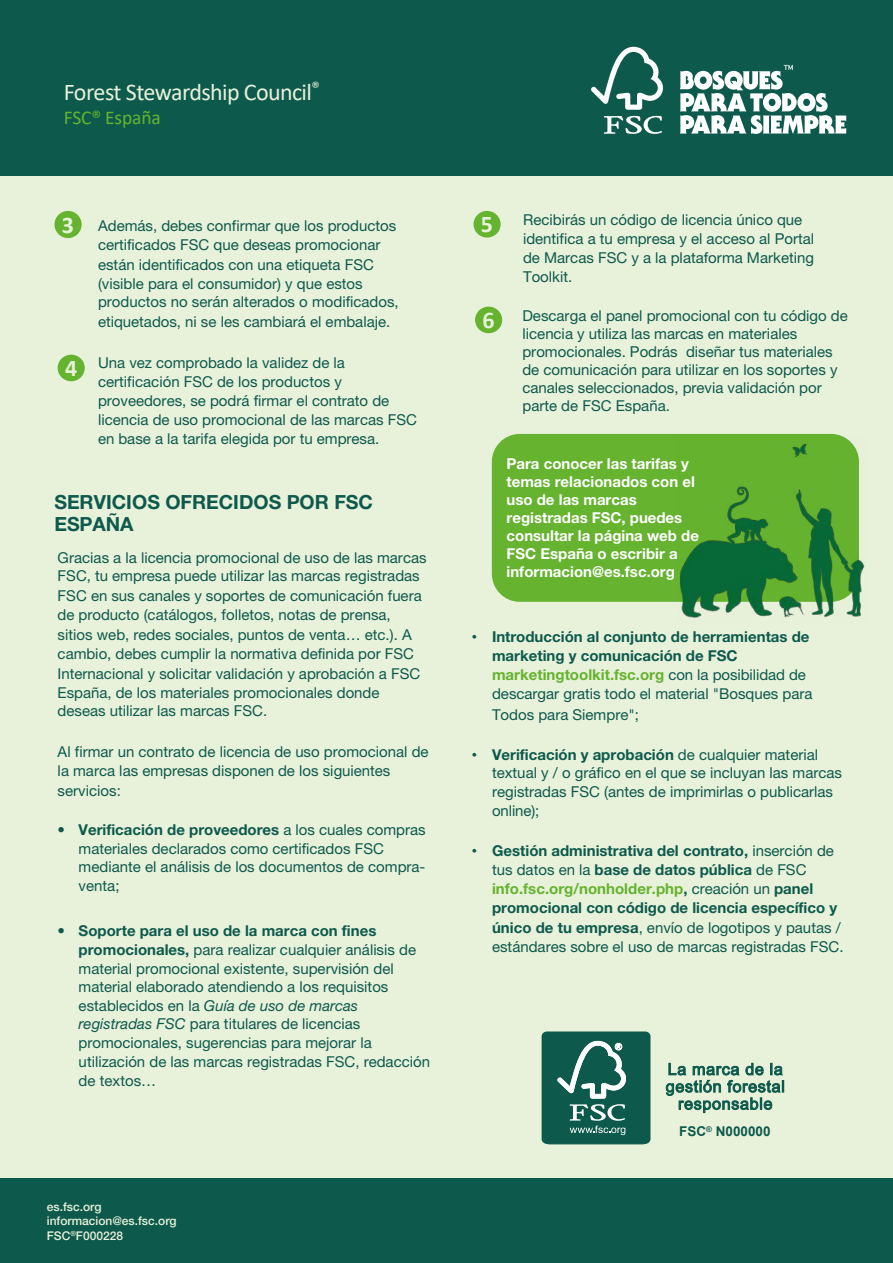
<style>
.page{position:relative;width:893px;height:1263px;background:#e8f1da}
.page>*{position:absolute;margin:0;border:0;box-sizing:border-box;transform-origin:0 0}
.t1{font:24px "Calibri";letter-spacing:-.025em;color:#e8f1da}
.t2{font:700 24px "Calibri";color:#e8f1da}
.t3{font:700 19.5px/22.6px "Helvetica Neue LT Std";color:#0d5a4d}
.t4{font:19.5px "Calibri";letter-spacing:-.01em;color:#65b32e}
.t5{font:15px/18.8px "Helvetica Neue LT Std";color:#0d5a4d}
.t6{font:700 15px/19.2px "Helvetica Neue LT Std";color:#0d5a4d}
.t7{font:700 15px/18px "Helvetica Neue LT Std";color:#fff}
.t8{font:700 13.5px "Arial";color:#0d5a4d}
.t9{font:500 12px/14.4px "Helvetica Neue LT Std";color:#e8f1da}
.s1{font-weight:700}
.s2{font-style:italic}
.s3{font-family:"Arial"}
.s4{font-weight:700;color:#65b32e}
.s5{font-family:"Arial";font-weight:400}
.s6{font-weight:400}
.s7{color:#65b32e}
</style>
<div class="page">
<div style="left:0;top:0;width:893px;height:175px;background:#0d5a4d"></div>
<div style="left:0;top:1178px;width:893px;height:85px;background:#0d5a4d"></div>
<div style="left:492px;top:434px;width:367px;height:168px;background:#65b32e;border-radius:28px"></div>
<img style="left:678px;top:435px;width:187px;height:183px">
<div style="left:54px;top:211px;width:28px;height:27px;background:#65b32e;border-radius:50%"></div>
<div style="left:58px;top:355px;width:27px;height:26px;background:#65b32e;border-radius:50%"></div>
<div style="left:473px;top:211px;width:28px;height:27px;background:#65b32e;border-radius:50%"></div>
<div style="left:475px;top:307px;width:27px;height:26px;background:#65b32e;border-radius:50%"></div>
<svg style="left:591px;top:47px;width:72px;height:63px"></svg>
<svg style="left:604px;top:116px;width:58px;height:18px"></svg>
<svg style="left:680px;top:65px;width:166px;height:69px"></svg>
<div style="left:542px;top:1031px;width:108px;height:113px;background:#0d5a4d;border-radius:5px"></div>
<div style="left:542px;top:1032px;width:108px;height:112px;border:1px solid #0d5a4d;border-radius:7px"></div>
<svg style="left:570px;top:1104px;width:55px;height:31px"></svg>
<svg style="left:557px;top:1041px;width:69px;height:57px"></svg>
<svg style="left:666px;top:1063px;width:118px;height:50px"></svg>
<h1 class="t1" style="left:64px;top:76px;width:257px">Forest Stewardship Council<sup>®</sup></h1>
<h2 class="t4" style="left:64px;top:104px;width:99px">FSC® España</h2>
<h1 class="t2" style="left:62px;top:208px;width:14px">3</h1>
<h1 class="t2" style="left:65px;top:351px;width:14px">4</h1>
<p class="t5" style="left:98px;top:216px;width:302px">Además, debes confirmar que los productos certificados FSC que deseas promocionar están identificados con una etiqueta FSC (visible para el consumidor) y que estos productos no serán alterados o modificados,</p>
<p class="t5" style="left:98px;top:312px;width:294px">etiquetados, ni se les cambiará el embalaje.</p>
<p class="t5" style="left:98px;top:353px;width:320px">Una vez comprobado la validez de la certificación FSC de los productos y proveedores, se podrá firmar el contrato de licencia de uso promocional de las marcas FSC en base a la tarifa elegida por tu empresa.</p>
<h2 class="t3" style="left:54px;top:490px;width:320px">SERVICIOS OFRECIDOS POR FSC<br>ESPAÑA</h2>
<p class="t5" style="left:58px;top:549px;width:370px;line-height:18px">Gracias a la licencia promocional de uso de las marcas<br>FSC, tu empresa puede utilizar las marcas registradas</p>
<p class="t5" style="left:58px;top:585px;width:366px;line-height:19.5px">FSC en sus canales y soportes de comunicación fuera de producto (catálogos, folletos, notas de prensa, sitios web, redes sociales, puntos de venta… etc.). A cambio, debes cumplir la normativa definida por FSC Internacional y solicitar validación y aprobación a FSC España, de los materiales promocionales donde</p>
<p class="t5" style="left:58px;top:701px;width:211px">deseas utilizar las marcas FSC.</p>
<p class="t5" style="left:58px;top:741px;width:372px;line-height:19.6px">Al firmar un contrato de licencia de uso promocional de la marca las empresas disponen de los siguientes servicios:</p>
<p class="t5" style="left:79px;top:821px;width:348px;text-indent:-21px">• <span class="s1">Verificación de proveedores</span> a los cuales compras materiales declarados como certificados FSC mediante el análisis de los documentos de compra&shy;venta;</p>
<p class="t5" style="left:79px;top:921px;width:353px;text-indent:-21px">• <span class="s1">Soporte para el uso de la marca con fines promocionales,</span> para realizar cualquier análisis de material promocional existente, supervisión del material elaborado atendiendo a los requisitos establecidos en la <span class="s2">Guía de uso de marcas registradas FSC</span> para titulares de licencias promocionales, sugerencias para mejorar la utilización de las marcas registradas FSC, redacción de textos…</p>
<p class="t9" style="left:47px;top:1199px;width:131px">es.fsc.org informacion@es.fsc.org<br>FSC<sup>®</sup>F000228</p>
<h1 class="t2" style="left:481px;top:207px;width:14px">5</h1>
<h1 class="t2" style="left:482px;top:303px;width:14px">6</h1>
<p class="t5" style="left:523px;top:210px;width:293px">Recibirás un código de licencia único que identifica a tu empresa y el acceso al Portal de Marcas FSC y a la plataforma Marketing Toolkit.</p>
<p class="t5" style="left:522px;top:307px;width:327px;line-height:18px">Descarga el panel promocional con tu código de licencia y utiliza las marcas en materiales promocionales. Podrás diseñar tus materiales de comunicación para utilizar en los soportes y canales seleccionados, previa validación por parte de FSC España.</p>
<p class="t7" style="left:507px;top:455px;width:194px">Para conocer las tarifas y temas relacionados con el uso de las marcas registradas FSC, puedes consultar la página web de<br>FSC España o escribir a informacion@es.fsc.org</p>
<p class="t5" style="left:492px;top:626px;width:322px;line-height:19.5px;text-indent:-20px"><span class="s3">•</span> <span class="s1">Introducción al conjunto de herramientas de marketing y comunicación de FSC </span><span class="s4">marketingtoolkit.fsc.org</span> con la posibilidad de descargar gratis todo el material "Bosques para Todos para Siempre";</p>
<p class="t5" style="left:492px;top:745px;width:351px;text-indent:-20px"><span class="s3">•</span> <span class="s1">Verificación y aprobación</span> de cualquier material textual y / o gráfico en el que se incluyan las marcas registradas FSC (antes de imprimirlas o publicarlas online);</p>
<p class="t6" style="left:492px;top:840px;width:353px;text-indent:-20px"><span class="s5">•</span> Gestión administrativa del contrato, <span class="s6">inserción de tus datos en la</span> base de datos pública <span class="s6">de FSC </span><span class="s7">info.fsc.org/nonholder.php</span>, <span class="s6">creación un</span> panel promocional con código de licencia específico y único de tu empresa<span class="s6">, envío de logotipos y pautas / estándares sobre el uso de marcas registradas FSC.</span></p>
<p class="t8" style="left:679px;top:1123px;width:93px">FSC<sup>®</sup> N000000</p>
</div>
